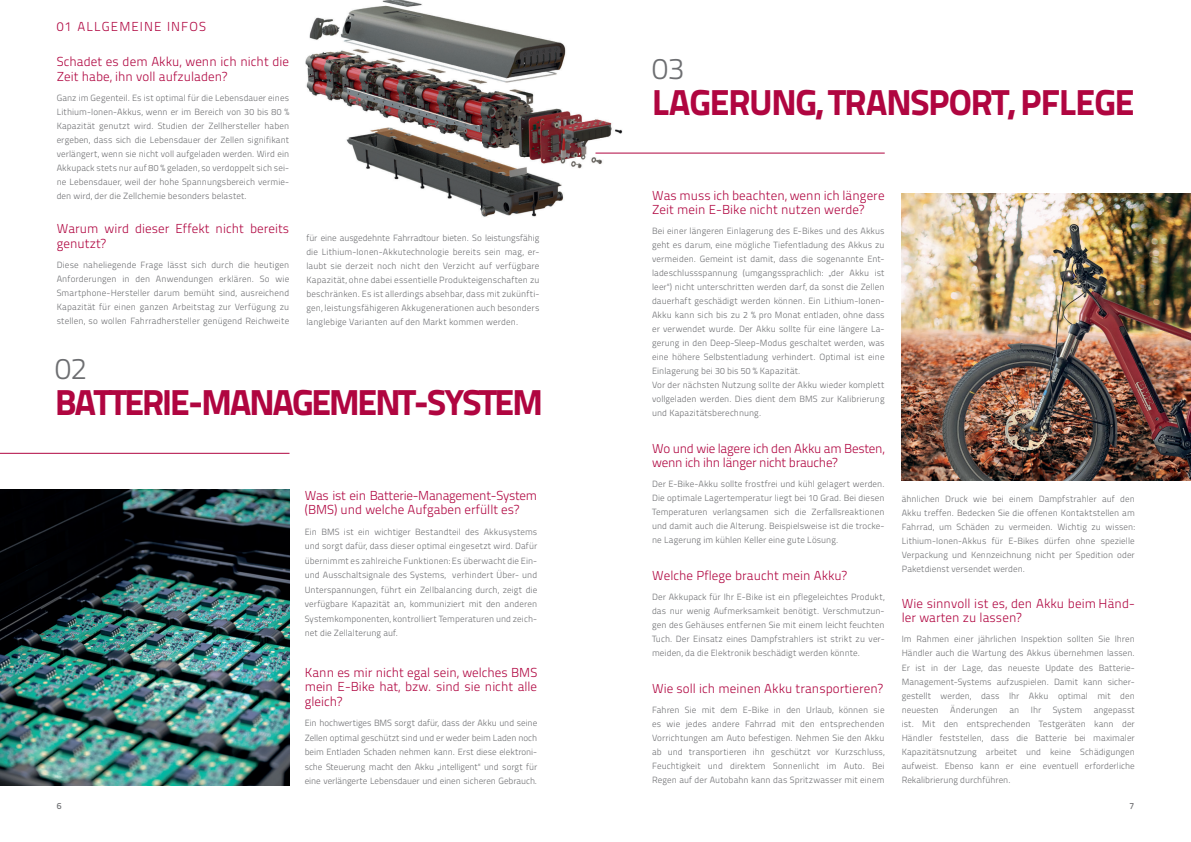
<style>
.page{position:relative;width:1191px;height:842px;background:#fff}
.page>*{position:absolute;margin:0;border:0;box-sizing:border-box;transform-origin:0 0}
.t1{font:800 36px "Titillium Text 22 L";letter-spacing:-.06em;color:#b00540}
.t2{font:800 36px "Titillium Text 22 L";letter-spacing:-.03em;color:#b00540}
.t3{font:300 30px "Titillium Text 22 L";color:#6d6e71}
.t4{font:300 13px/14.5px "Titillium Text 22 L";letter-spacing:.005em;color:#b00540}
.t5{font:300 13px/14.5px "Titillium Text 22 L";letter-spacing:-.02em;color:#b00540}
.t6{font:300 13px "Titillium Text 22 L";letter-spacing:.08em;color:#b00540}
.t7{font:300 9px/14px "Titillium Text 22 L";letter-spacing:.005em;color:#6d6e71;text-align:justify}
.t8{font:500 9px "Titillium Text 22 L";color:#6d6e71}
.s1{font-family:"Arial Narrow";font-weight:400}
</style>
<div class="page">
<img style="left:306px;top:0;width:316px;height:217px">
<hr style="left:0;top:453px;width:289px;height:1px;background:#b00540">
<img style="left:0;top:490px;width:289px;height:295px">
<hr style="left:595px;top:153px;width:289px;height:1px;background:#b00540">
<img style="left:901px;top:194px;width:290px;height:286px">
<h3 class="t6" style="left:57px;top:19px;width:151px">01 ALLGEMEINE INFOS</h3>
<h3 class="t4" style="left:57px;top:55px;width:234px">Schadet es dem Akku, wenn ich nicht die<br>Zeit habe, ihn voll aufzuladen?</h3>
<p class="t7" style="left:57px;top:91px;width:234px">Ganz im Gegenteil. Es ist optimal für die Lebensdauer eines Lithium-Ionen-Akkus, wenn er im Bereich von 30 bis 80 % Kapazität genutzt wird. Studien der Zellhersteller haben ergeben, dass sich die Lebensdauer der Zellen signifikant verlängert, wenn sie nicht voll aufgeladen werden. Wird ein Akkupack stets nur auf 80 % geladen, so verdoppelt sich sei&shy;ne Lebensdauer, weil der hohe Spannungsbereich vermie&shy;den wird, der die Zellchemie besonders belastet.</p>
<h3 class="t4" style="left:57px;top:222px;width:234px">Warum wird dieser Effekt nicht bereits genutzt?</h3>
<p class="t7" style="left:57px;top:258px;width:234px">Diese naheliegende Frage lässt sich durch die heutigen Anforderungen in den Anwendungen erklären. So wie Smartphone-Hersteller darum bemüht sind, ausreichend Kapazität für einen ganzen Arbeitstag zur Verfügung zu stellen, so wollen Fahrradhersteller genügend Reichweite</p>
<p class="t7" style="left:306px;top:231px;width:235px">für eine ausgedehnte Fahrradtour bieten. So leistungsfähig die Lithium-Ionen-Akkutechnologie bereits sein mag, er&shy;laubt sie derzeit noch nicht den Verzicht auf verfügbare Kapazität, ohne dabei essentielle Produkteigenschaften zu beschränken. Es ist allerdings absehbar, dass mit zukünfti&shy;gen, leistungsfähigeren Akkugenerationen auch besonders langlebige Varianten auf den Markt kommen werden.</p>
<h2 class="t3" style="left:55px;top:352px;width:33px">02</h2>
<h1 class="t1" style="left:55px;top:390px;width:489px">BATTERIE-MANAGEMENT-SYSTEM</h1>
<h3 class="t5" style="left:305px;top:488px;width:234px">Was ist ein Batterie-Management-System (BMS) und welche Aufgaben erfüllt es?</h3>
<p class="t7" style="left:305px;top:524px;width:234px;line-height:14.5px">Ein BMS ist ein wichtiger Bestandteil des Akkusystems und sorgt dafür, dass dieser optimal eingesetzt wird. Dafür übernimmt es zahlreiche Funktionen: Es überwacht die Ein&shy;und Ausschaltsignale des Systems, verhindert Über- und Unterspannungen, führt ein Zellbalancing durch, zeigt die verfügbare Kapazität an, kommuniziert mit den anderen Systemkomponenten, kontrolliert Temperaturen und zeich&shy;net die Zellalterung auf.</p>
<h3 class="t4" style="left:305px;top:665px;width:234px;text-align:justify">Kann es mir nicht egal sein, welches BMS mein E-Bike hat, bzw. sind sie nicht alle gleich?</h3>
<p class="t7" style="left:305px;top:716px;width:234px;line-height:14.5px">Ein hochwertiges BMS sorgt dafür, dass der Akku und seine Zellen optimal geschützt sind und er weder beim Laden noch beim Entladen Schaden nehmen kann. Erst diese elektroni&shy;sche Steuerung macht den Akku <span class="s1">„</span>intelligent<span class="s1">“</span> und sorgt für eine verlängerte Lebensdauer und einen sicheren Gebrauch.</p>
<h2 class="t3" style="left:652px;top:52px;width:33px">03</h2>
<h1 class="t2" style="left:652px;top:90px;width:484px">LAGERUNG, TRANSPORT, PFLEGE</h1>
<h3 class="t4" style="left:652px;top:188px;width:234px">Was muss ich beachten, wenn ich längere<br>Zeit mein E-Bike nicht nutzen werde?</h3>
<p class="t7" style="left:652px;top:224px;width:234px;text-align:left">Bei einer längeren Einlagerung des E-Bikes und des Akkus geht es darum, eine mögliche Tiefentladung des Akkus zu vermeiden. Gemeint ist damit, dass die sogenannte Ent&shy;ladeschlussspannung (umgangssprachlich: <span class="s1">„</span>der Akku ist leer<span class="s1">“</span>) nicht unterschritten werden darf, da sonst die Zellen dauerhaft geschädigt werden können. Ein Lithium-Ionen-Akku kann sich bis zu 2 % pro Monat entladen, ohne dass er verwendet wurde. Der Akku sollte für eine längere La&shy;gerung in den Deep-Sleep-Modus geschaltet werden, was eine höhere Selbstentladung verhindert. Optimal ist eine Einlagerung bei 30 bis 50 % Kapazität.<br>Vor der nächsten Nutzung sollte der Akku wieder komplett vollgeladen werden. Dies dient dem BMS zur Kalibrierung und Kapazitätsberechnung.</p>
<h3 class="t5" style="left:652px;top:441px;width:234px">Wo und wie lagere ich den Akku am Besten, wenn ich ihn länger nicht brauche?</h3>
<p class="t7" style="left:652px;top:477px;width:234px">Der E-Bike-Akku sollte frostfrei und kühl gelagert werden.<br>Die optimale Lagertemperatur liegt bei 10 Grad. Bei diesen Temperaturen verlangsamen sich die Zerfallsreaktionen und damit auch die Alterung. Beispielsweise ist die trocke&shy;ne Lagerung im kühlen Keller eine gute Lösung.</p>
<h3 class="t4" style="left:652px;top:568px;width:196px">Welche Pflege braucht mein Akku?</h3>
<p class="t7" style="left:652px;top:590px;width:234px">Der Akkupack für Ihr E-Bike ist ein pflegeleichtes Produkt, das nur wenig Aufmerksamkeit benötigt. Verschmutzun&shy;gen des Gehäuses entfernen Sie mit einem leicht feuchten Tuch. Der Einsatz eines Dampfstrahlers ist strikt zu ver&shy;meiden, da die Elektronik beschädigt werden könnte.</p>
<h3 class="t4" style="left:652px;top:681px;width:232px">Wie soll ich meinen Akku transportieren?</h3>
<p class="t7" style="left:652px;top:703px;width:234px">Fahren Sie mit dem E-Bike in den Urlaub, können sie es wie jedes andere Fahrrad mit den entsprechenden Vorrichtungen am Auto befestigen. Nehmen Sie den Akku ab und transportieren ihn geschützt vor Kurzschluss, Feuchtigkeit und direktem Sonnenlicht im Auto. Bei Regen auf der Autobahn kann das Spritzwasser mit einem</p>
<p class="t7" style="left:901px;top:492px;width:235px">ähnlichen Druck wie bei einem Dampfstrahler auf den Akku treffen. Bedecken Sie die offenen Kontaktstellen am Fahrrad, um Schäden zu vermeiden. Wichtig zu wissen:<br>Lithium-Ionen-Akkus für E-Bikes dürfen ohne spezielle Verpackung und Kennzeichnung nicht per Spedition oder Paketdienst versendet werden.</p>
<h3 class="t4" style="left:901px;top:596px;width:234px">Wie sinnvoll ist es, den Akku beim Händ&shy;ler warten zu lassen?</h3>
<p class="t7" style="left:901px;top:632px;width:235px">Im Rahmen einer jährlichen Inspektion sollten Sie Ihren Händler auch die Wartung des Akkus übernehmen lassen.<br>Er ist in der Lage, das neueste Update des Batterie-Management-Systems aufzuspielen. Damit kann sicher&shy;gestellt werden, dass Ihr Akku optimal mit den neuesten</p>
<p class="t7" style="left:950px;top:703px;width:49px">Änderungen</p>
<p class="t7" style="left:1009px;top:703px;width:11px">an</p>
<p class="t7" style="left:1031px;top:703px;width:12px">Ihr</p>
<p class="t7" style="left:1052px;top:703px;width:31px">System</p>
<p class="t7" style="left:901px;top:703px;width:234px;text-indent:192px">angepasst ist. Mit den entsprechenden Testgeräten kann der Händler feststellen, dass die Batterie bei maximaler Kapazitätsnutzung arbeitet und keine Schädigungen aufweist. Ebenso kann er eine eventuell erforderliche Rekalibrierung durchführen.</p>
<p class="t8" style="left:57px;top:802px;width:6px">6</p>
<p class="t8" style="left:1129px;top:802px;width:6px">7</p>
</div>
